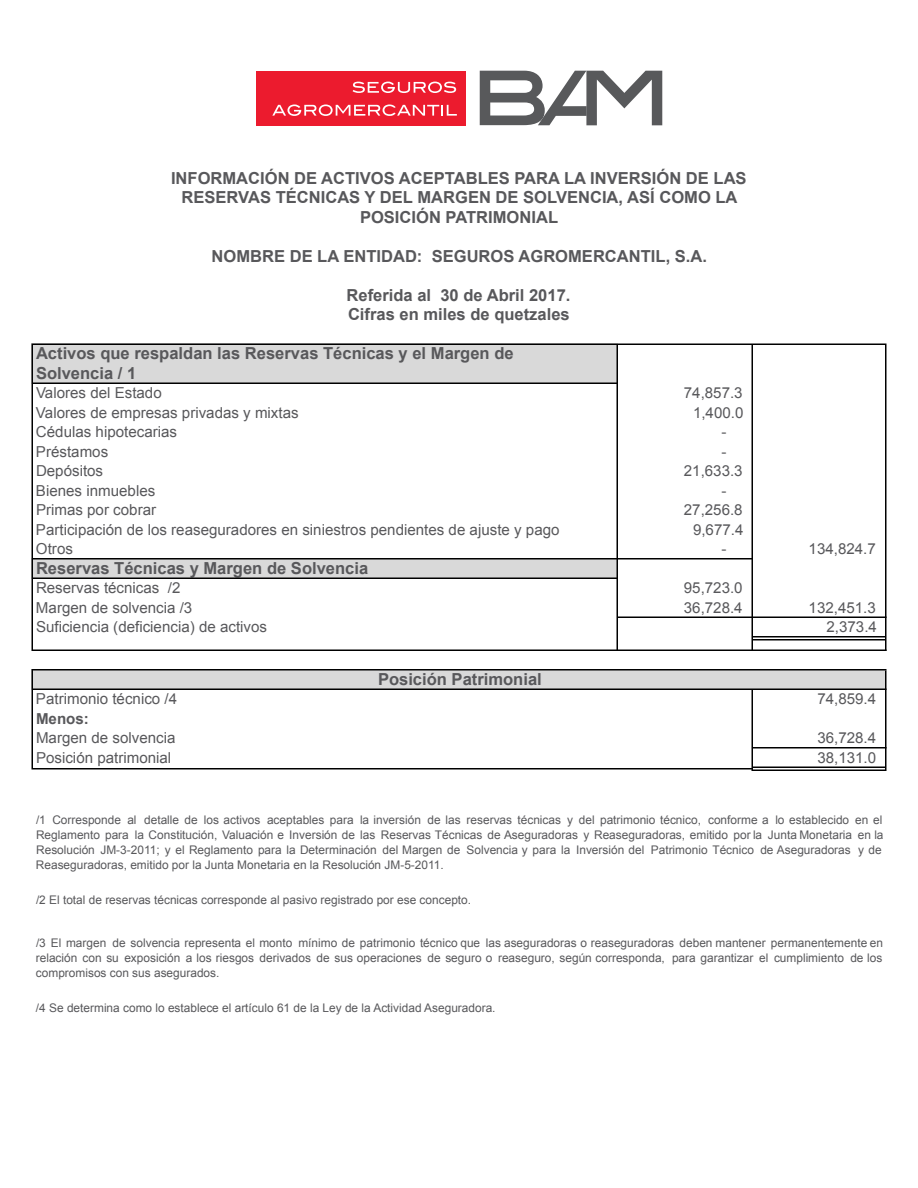
<style>
.page{position:relative;width:918px;height:1188px;background:#fff}
.page>*{position:absolute;margin:0;border:0;box-sizing:border-box;transform-origin:0 0}
.t1{font:700 16.5px/19.5px "Arial";color:#58585b}
.t2{font:15.15px "Arial";color:#58585b}
.t3{font:700 15.15px "Arial";color:#58585b}
.t4{font:11.85px/15px "Arial";color:#58585b}
</style>
<div class="page">
<div style="left:256px;top:71px;width:209px;height:54px;background:#ec1b2e"></div>
<svg style="left:272px;top:105px;width:185px;height:11px"></svg>
<svg style="left:353px;top:82px;width:103px;height:11px"></svg>
<svg style="left:480px;top:71px;width:182px;height:54px"></svg>
<div style="left:32px;top:344px;width:586px;height:40px;background:#d9d9d9"></div>
<div style="left:32px;top:558px;width:586px;height:21px;background:#d9d9d9"></div>
<div style="left:32px;top:669px;width:854px;height:21px;background:#d9d9d9"></div>
<hr style="left:32px;top:344px;width:1px;height:307px;background:#000">
<hr style="left:885px;top:345px;width:1px;height:306px;background:#000">
<hr style="left:752px;top:345px;width:1px;height:306px;background:#000">
<hr style="left:33px;top:768px;width:720px;height:2px;background:#000">
<hr style="left:32px;top:669px;width:1px;height:101px;background:#000">
<hr style="left:616px;top:345px;width:2px;height:306px;background:#000">
<hr style="left:752px;top:690px;width:1px;height:81px;background:#000">
<hr style="left:885px;top:670px;width:1px;height:101px;background:#000">
<hr style="left:33px;top:344px;width:853px;height:1px;background:#000">
<hr style="left:33px;top:382px;width:585px;height:2px;background:#000">
<hr style="left:33px;top:558px;width:720px;height:2px;background:#000">
<hr style="left:33px;top:578px;width:585px;height:1px;background:#000">
<hr style="left:618px;top:616px;width:268px;height:2px;background:#000">
<hr style="left:753px;top:636px;width:132px;height:2px;background:#000">
<hr style="left:753px;top:639px;width:132px;height:1px;background:#000">
<hr style="left:33px;top:650px;width:853px;height:1px;background:#000">
<hr style="left:33px;top:669px;width:853px;height:1px;background:#000">
<hr style="left:33px;top:688px;width:853px;height:2px;background:#000">
<hr style="left:753px;top:747px;width:133px;height:1px;background:#000">
<hr style="left:753px;top:766px;width:132px;height:2px;background:#000">
<hr style="left:753px;top:770px;width:132px;height:1px;background:#000">
<h1 class="t1" style="left:171px;top:169px;width:577px;text-align:center">INFORMACIÓN DE ACTIVOS ACEPTABLES PARA LA INVERSIÓN DE LAS<br>RESERVAS TÉCNICAS Y DEL MARGEN DE SOLVENCIA, ASÍ COMO LA<br>POSICIÓN PATRIMONIAL</h1>
<h1 class="t1" style="left:212px;top:247px;width:497px">NOMBRE DE LA ENTIDAD: SEGUROS AGROMERCANTIL, S.A.</h1>
<h1 class="t1" style="left:347px;top:286px;width:225px">Referida al 30 de Abril 2017.</h1>
<h1 class="t1" style="left:348px;top:305px;width:223px">Cifras en miles de quetzales</h1>
<h1 class="t1" style="left:36px;top:344px;width:479px">Activos que respaldan las Reservas Técnicas y el Margen de<br>Solvencia / 1</h1>
<p class="t2" style="left:36px;top:383px;width:127px">Valores del Estado</p>
<p class="t2" style="left:684px;top:383px;width:60px">74,857.3</p>
<p class="t2" style="left:36px;top:403px;width:264px">Valores de empresas privadas y mixtas</p>
<p class="t2" style="left:693px;top:403px;width:52px">1,400.0</p>
<p class="t2" style="left:36px;top:422px;width:143px">Cédulas hipotecarias</p>
<p class="t2" style="left:721px;top:422px;width:7px">-</p>
<p class="t2" style="left:36px;top:442px;width:74px">Préstamos</p>
<p class="t2" style="left:721px;top:442px;width:7px">-</p>
<p class="t2" style="left:36px;top:461px;width:69px">Depósitos</p>
<p class="t2" style="left:684px;top:461px;width:60px">21,633.3</p>
<p class="t2" style="left:36px;top:481px;width:121px">Bienes inmuebles</p>
<p class="t2" style="left:721px;top:481px;width:7px">-</p>
<p class="t2" style="left:36px;top:500px;width:122px">Primas por cobrar</p>
<p class="t2" style="left:684px;top:500px;width:60px">27,256.8</p>
<p class="t2" style="left:36px;top:520px;width:525px">Participación de los reaseguradores en siniestros pendientes de ajuste y pago</p>
<p class="t2" style="left:693px;top:520px;width:52px">9,677.4</p>
<p class="t2" style="left:36px;top:539px;width:38px">Otros</p>
<p class="t2" style="left:721px;top:539px;width:7px">-</p>
<p class="t2" style="left:809px;top:539px;width:69px">134,824.7</p>
<h1 class="t1" style="left:36px;top:559px;width:334px">Reservas Técnicas y Margen de Solvencia</h1>
<p class="t2" style="left:36px;top:578px;width:146px">Reservas técnicas /2</p>
<p class="t2" style="left:684px;top:578px;width:60px">95,723.0</p>
<p class="t2" style="left:36px;top:598px;width:158px">Margen de solvencia /3</p>
<p class="t2" style="left:684px;top:598px;width:60px">36,728.4</p>
<p class="t2" style="left:809px;top:598px;width:69px">132,451.3</p>
<p class="t2" style="left:36px;top:617px;width:233px">Suficiencia (deficiencia) de activos</p>
<p class="t2" style="left:827px;top:617px;width:52px">2,373.4</p>
<h1 class="t1" style="left:378px;top:670px;width:165px">Posición Patrimonial</h1>
<p class="t2" style="left:36px;top:689px;width:143px">Patrimonio técnico /4</p>
<p class="t2" style="left:817px;top:689px;width:60px">74,859.4</p>
<p class="t3" style="left:36px;top:708px;width:54px">Menos:</p>
<p class="t2" style="left:36px;top:728px;width:141px">Margen de solvencia</p>
<p class="t2" style="left:817px;top:728px;width:60px">36,728.4</p>
<p class="t2" style="left:36px;top:748px;width:137px">Posición patrimonial</p>
<p class="t2" style="left:817px;top:748px;width:60px">38,131.0</p>
<p class="t4" style="left:36px;top:813px;width:849px">/1 Corresponde al detalle de los activos aceptables para la inversión de las reservas técnicas y del patrimonio técnico, conforme a lo establecido en el Reglamento para la Constitución, Valuación e Inversión de las Reservas Técnicas de Aseguradoras y Reaseguradoras, emitido por la Junta Monetaria en la Resolución JM-3-2011; y el Reglamento para la Determinación del Margen de Solvencia y para la Inversión del Patrimonio Técnico de Aseguradoras y de Reaseguradoras, emitido por la Junta Monetaria en la Resolución JM-5-2011.</p>
<p class="t4" style="left:36px;top:892px;width:437px">/2 El total de reservas técnicas corresponde al pasivo registrado por ese concepto.</p>
<p class="t4" style="left:36px;top:936px;width:849px;text-align:justify">/3 El margen de solvencia representa el monto mínimo de patrimonio técnico que las aseguradoras o reaseguradoras deben mantener permanentemente en relación con su exposición a los riesgos derivados de sus operaciones de seguro o reaseguro, según corresponda, para garantizar el cumplimiento de los compromisos con sus asegurados.</p>
<p class="t4" style="left:36px;top:1000px;width:461px">/4 Se determina como lo establece el artículo 61 de la Ley de la Actividad Aseguradora.</p>
</div>
